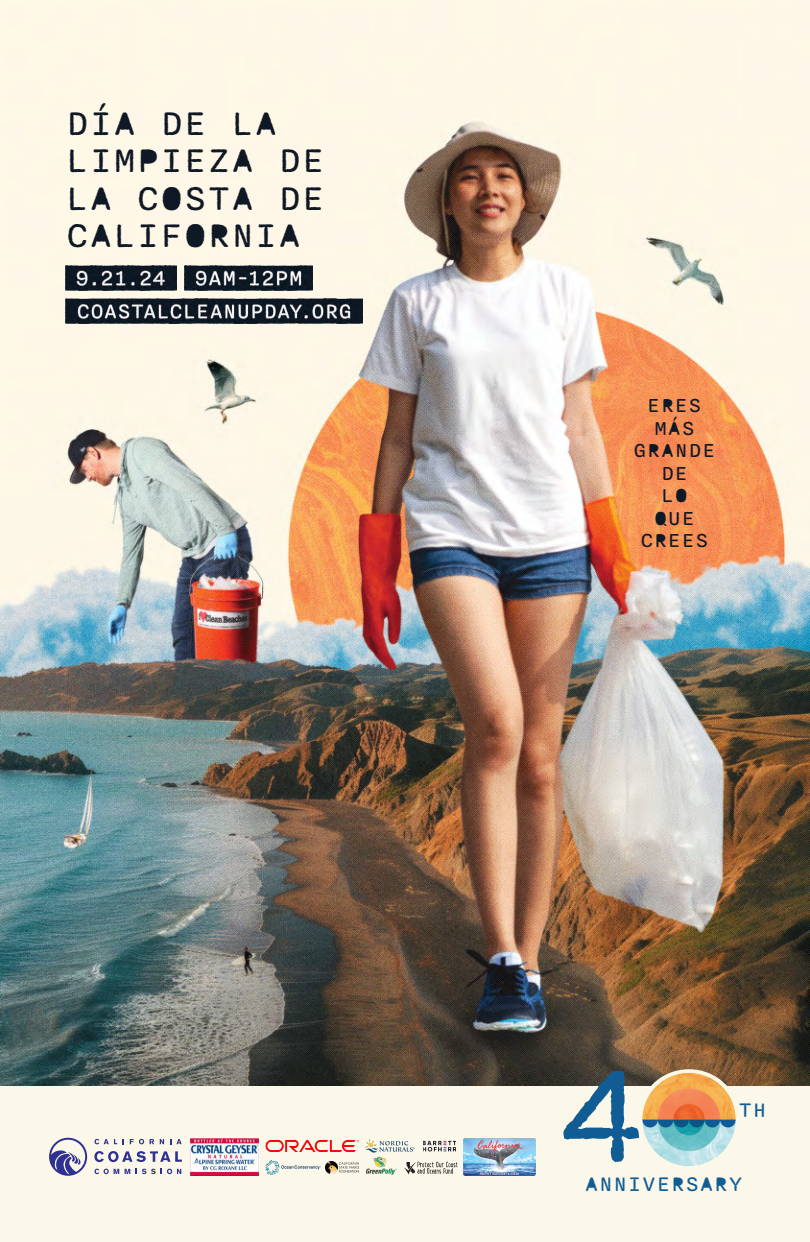
<style>
.page{position:relative;width:810px;height:1242px;background:#fff}
.page>*{position:absolute;margin:0;border:0;box-sizing:border-box;transform-origin:0 0}
.t1{font:162.3px "Nitti Typewriter";color:#105d95}
.t2{font:40px/37.5px "Nitti Typewriter Open";letter-spacing:-.01em;color:#0f1825}
.t3{font:24px "Nitti Typewriter Open";color:#105d95}
.t4{font:23px "Nitti Typewriter Open";color:#0f1825}
.t5{font:23px "Nitti Typewriter";color:#0f1825}
.s1{font-family:"Nitti Typewriter"}
.s2{font-family:"Nitti Typewriter Open"}
</style>
<div class="page">
<img style="left:0;top:0;width:810px;height:1086px">
<img style="left:66px;top:265px;width:110px;height:26px">
<img style="left:184px;top:265px;width:129px;height:26px">
<img style="left:66px;top:298px;width:296px;height:26px">
<div style="left:0;top:1086px;width:810px;height:156px;background:#fbf8e9"></div>
<img style="left:640px;top:1071px;width:98px;height:95px">
<img style="left:266px;top:1160px;width:54px;height:14px">
<svg style="left:95px;top:1139px;width:22px;height:5px"></svg>
<svg style="left:130px;top:1139px;width:14px;height:5px"></svg>
<svg style="left:150px;top:1139px;width:4px;height:5px"></svg>
<svg style="left:160px;top:1139px;width:4px;height:5px"></svg>
<svg style="left:170px;top:1139px;width:12px;height:5px"></svg>
<svg style="left:94px;top:1151px;width:88px;height:11px"></svg>
<svg style="left:95px;top:1169px;width:24px;height:5px"></svg>
<svg style="left:125px;top:1169px;width:5px;height:5px"></svg>
<svg style="left:136px;top:1169px;width:45px;height:5px"></svg>
<svg style="left:49px;top:1138px;width:38px;height:38px"></svg>
<img style="left:463px;top:1138px;width:73px;height:38px">
<img style="left:190px;top:1139px;width:69px;height:37px">
<img style="left:365px;top:1139px;width:50px;height:13px">
<img style="left:367px;top:1157px;width:29px;height:18px">
<img style="left:265px;top:1139px;width:95px;height:13px">
<img style="left:423px;top:1141px;width:32px;height:10px">
<svg style="left:404px;top:1162px;width:54px;height:12px"></svg>
<img style="left:326px;top:1161px;width:33px;height:13px">
<p class="t2" style="left:65px;top:105px;width:262px"><span class="s1">D</span>ÍA <span class="s1">D</span>E LA<br>LIMPIEZA <span class="s1">D</span>E</p>
<p class="t2" style="left:65px;top:180px;width:262px">LA COSTA <span class="s1">D</span>E<br>CALIFORNIA</p>
<p class="t4" style="left:647px;top:390px;width:57px">ERES</p>
<p class="t4" style="left:654px;top:412px;width:43px">MÁS</p>
<p class="t4" style="left:633px;top:435px;width:84px">GRAN<span class="s1">D</span>E</p>
<p class="t5" style="left:661px;top:457px;width:29px">D<span class="s2">E</span></p>
<p class="t4" style="left:661px;top:480px;width:29px">LO</p>
<p class="t4" style="left:654px;top:502px;width:43px">QUE</p>
<p class="t4" style="left:640px;top:525px;width:70px">CREES</p>
<p class="t1" style="left:554px;top:1003px;width:99px">4</p>
<p class="t3" style="left:738px;top:1093px;width:30px">TH</p>
<p class="t3" style="left:584px;top:1167px;width:160px">ANNIVERSARY</p>
</div>
